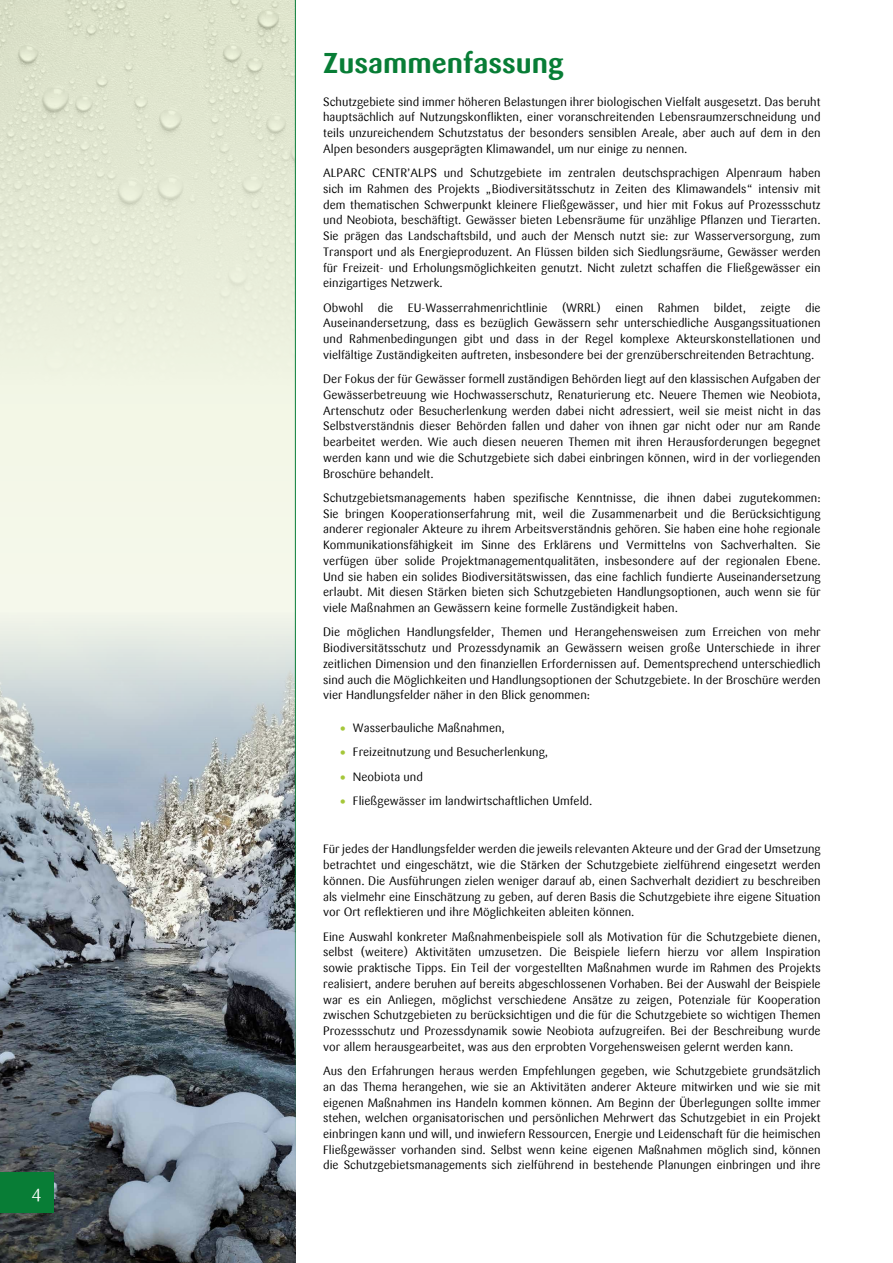
<style>
.page{position:relative;width:893px;height:1263px;background:#fff}
.page>*{position:absolute;margin:0;border:0;box-sizing:border-box;transform-origin:0 0}
.t1{font:700 28.5px "Sari";color:#087d36}
.t2{font:18px "Sari";color:#fff}
.t3{font:12px/15.8px "Sari";color:#000;text-align:justify}
.s1{color:#a5c739}
</style>
<div class="page">
<div style="left:0;top:0;width:295px;height:1263px;background:#f4f7e8"></div>
<img style="left:0;top:0;width:295px;height:388px">
<img style="left:0;top:612px;width:295px;height:651px">
<div style="left:0;top:1173px;width:54px;height:40px;background:#087d36"></div>
<hr style="left:295px;top:0;width:1px;height:1174px;background:#087d36">
<h2 class="t2" style="left:32px;top:1181px;width:12px">4</h2>
<h1 class="t1" style="left:323px;top:46px;width:242px">Zusammenfassung</h1>
<p class="t3" style="left:323px;top:94px;width:499px">Schutzgebiete sind immer höheren Belastungen ihrer biologischen Vielfalt ausgesetzt. Das beruht hauptsächlich auf Nutzungskonflikten, einer voranschreitenden Lebensraumzerschneidung und teils unzureichendem Schutzstatus der besonders sensiblen Areale, aber auch auf dem in den Alpen besonders ausgeprägten Klimawandel, um nur einige zu nennen.</p>
<p class="t3" style="left:323px;top:165px;width:499px">ALPARC CENTR’ALPS und Schutzgebiete im zentralen deutschsprachigen Alpenraum haben sich im Rahmen des Projekts „Biodiversitätsschutz in Zeiten des Klimawandels“ intensiv mit dem thematischen Schwerpunkt kleinere Fließgewässer, und hier mit Fokus auf Prozessschutz und Neobiota, beschäftigt. Gewässer bieten Lebensräume für unzählige Pflanzen und Tierarten.<br>Sie prägen das Landschaftsbild, und auch der Mensch nutzt sie: zur Wasserversorgung, zum Transport und als Energieproduzent. An Flüssen bilden sich Siedlungsräume, Gewässer werden für Freizeit- und Erholungsmöglichkeiten genutzt. Nicht zuletzt schaffen die Fließgewässer ein einzigartiges Netzwerk.</p>
<p class="t3" style="left:323px;top:300px;width:499px">Obwohl die EU-Wasserrahmenrichtlinie (WRRL) einen Rahmen bildet, zeigte die Auseinandersetzung, dass es bezüglich Gewässern sehr unterschiedliche Ausgangssituationen und Rahmenbedingungen gibt und dass in der Regel komplexe Akteurskonstellationen und vielfältige Zuständigkeiten auftreten, insbesondere bei der grenzüberschreitenden Betrachtung.</p>
<p class="t3" style="left:323px;top:371px;width:499px">Der Fokus der für Gewässer formell zuständigen Behörden liegt auf den klassischen Aufgaben der Gewässerbetreuung wie Hochwasserschutz, Renaturierung etc. Neuere Themen wie Neobiota, Artenschutz oder Besucherlenkung werden dabei nicht adressiert, weil sie meist nicht in das Selbstverständnis dieser Behörden fallen und daher von ihnen gar nicht oder nur am Rande bearbeitet werden. Wie auch diesen neueren Themen mit ihren Herausforderungen begegnet werden kann und wie die Schutzgebiete sich dabei einbringen können, wird in der vorliegenden Broschüre behandelt.</p>
<p class="t3" style="left:323px;top:490px;width:499px">Schutzgebietsmanagements haben spezifische Kenntnisse, die ihnen dabei zugutekommen:<br>Sie bringen Kooperationserfahrung mit, weil die Zusammenarbeit und die Berücksichtigung anderer regionaler Akteure zu ihrem Arbeitsverständnis gehören. Sie haben eine hohe regionale Kommunikationsfähigkeit im Sinne des Erklärens und Vermittelns von Sachverhalten. Sie verfügen über solide Projektmanagementqualitäten, insbesondere auf der regionalen Ebene.<br>Und sie haben ein solides Biodiversitätswissen, das eine fachlich fundierte Auseinandersetzung erlaubt. Mit diesen Stärken bieten sich Schutzgebieten Handlungsoptionen, auch wenn sie für viele Maßnahmen an Gewässern keine formelle Zuständigkeit haben.</p>
<p class="t3" style="left:323px;top:624px;width:499px">Die möglichen Handlungsfelder, Themen und Herangehensweisen zum Erreichen von mehr Biodiversitätsschutz und Prozessdynamik an Gewässern weisen große Unterschiede in ihrer zeitlichen Dimension und den finanziellen Erfordernissen auf. Dementsprechend unterschiedlich sind auch die Möglichkeiten und Handlungsoptionen der Schutzgebiete. In der Broschüre werden vier Handlungsfelder näher in den Blick genommen:</p>
<p class="t3" style="left:340px;top:720px;width:166px"><span class="s1">•</span> Wasserbauliche Maßnahmen,</p>
<p class="t3" style="left:340px;top:744px;width:210px"><span class="s1">•</span> Freizeitnutzung und Besucherlenkung,</p>
<p class="t3" style="left:340px;top:769px;width:84px"><span class="s1">•</span> Neobiota und</p>
<p class="t3" style="left:340px;top:793px;width:254px"><span class="s1">•</span> Fließgewässer im landwirtschaftlichen Umfeld.</p>
<p class="t3" style="left:323px;top:841px;width:499px">Für jedes der Handlungsfelder werden die jeweils relevanten Akteure und der Grad der Umsetzung betrachtet und eingeschätzt, wie die Stärken der Schutzgebiete zielführend eingesetzt werden können. Die Ausführungen zielen weniger darauf ab, einen Sachverhalt dezidiert zu beschreiben als vielmehr eine Einschätzung zu geben, auf deren Basis die Schutzgebiete ihre eigene Situation vor Ort reflektieren und ihre Möglichkeiten ableiten können.</p>
<p class="t3" style="left:323px;top:928px;width:499px">Eine Auswahl konkreter Maßnahmenbeispiele soll als Motivation für die Schutzgebiete dienen, selbst (weitere) Aktivitäten umzusetzen. Die Beispiele liefern hierzu vor allem Inspiration sowie praktische Tipps. Ein Teil der vorgestellten Maßnahmen wurde im Rahmen des Projekts realisiert, andere beruhen auf bereits abgeschlossenen Vorhaben. Bei der Auswahl der Beispiele war es ein Anliegen, möglichst verschiedene Ansätze zu zeigen, Potenziale für Kooperation zwischen Schutzgebieten zu berücksichtigen und die für die Schutzgebiete so wichtigen Themen Prozessschutz und Prozessdynamik sowie Neobiota aufzugreifen. Bei der Beschreibung wurde vor allem herausgearbeitet, was aus den erprobten Vorgehensweisen gelernt werden kann.</p>
<p class="t3" style="left:323px;top:1063px;width:499px">Aus den Erfahrungen heraus werden Empfehlungen gegeben, wie Schutzgebiete grundsätzlich an das Thema herangehen, wie sie an Aktivitäten anderer Akteure mitwirken und wie sie mit eigenen Maßnahmen ins Handeln kommen können. Am Beginn der Überlegungen sollte immer stehen, welchen organisatorischen und persönlichen Mehrwert das Schutzgebiet in ein Projekt einbringen kann und will, und inwiefern Ressourcen, Energie und Leidenschaft für die heimischen Fließgewässer vorhanden sind. Selbst wenn keine eigenen Maßnahmen möglich sind, können die Schutzgebietsmanagements sich zielführend in bestehende Planungen einbringen und ihre</p>
</div>
